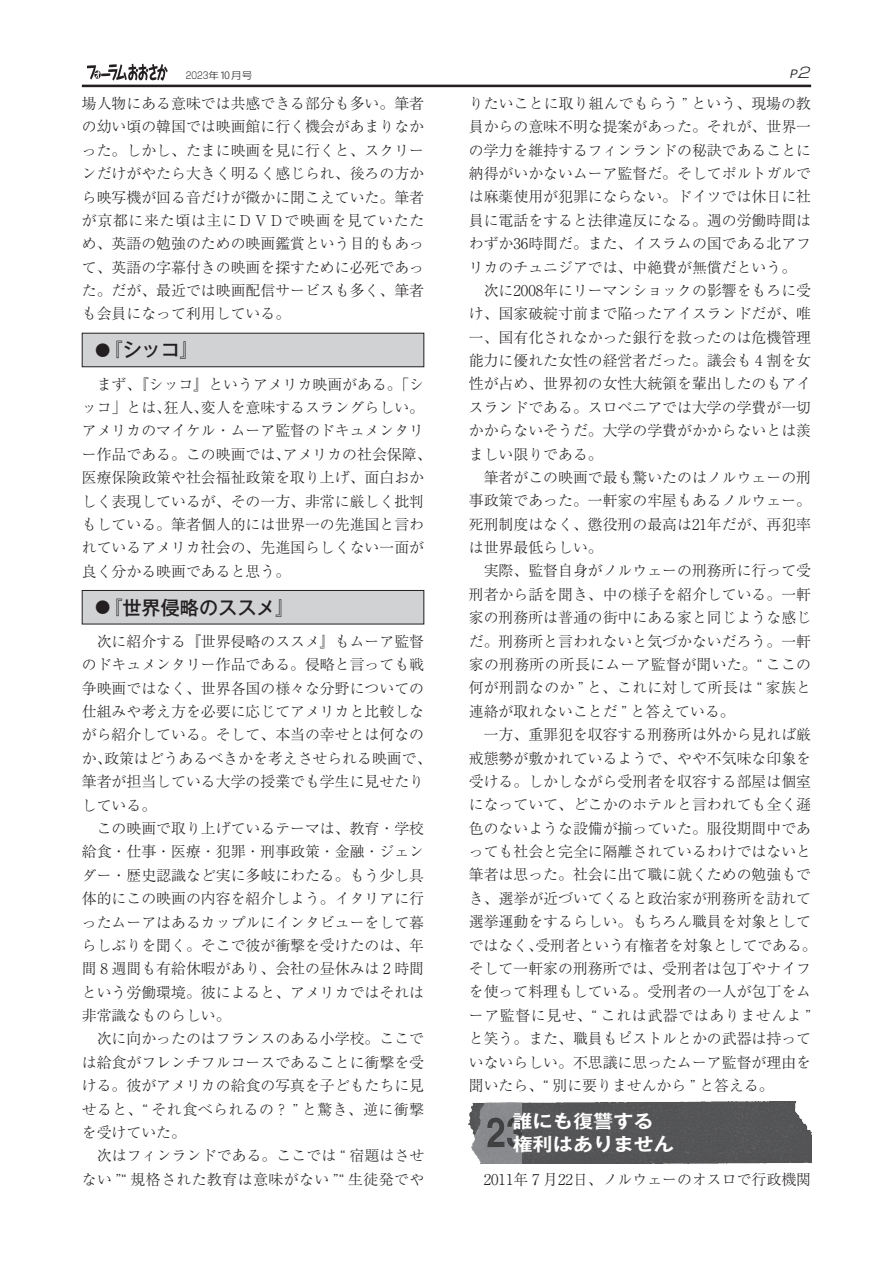
<style>
.page{position:relative;width:893px;height:1263px;background:#fff}
.page>*{position:absolute;margin:0;border:0;box-sizing:border-box;transform-origin:0 0}
.t1{font:500 19.2px "Gothic MB101 Pro";color:#231f20}
.t2{font:700 18.15px/22.4px "Gothic MB101 Pro De";color:#fff;scale:1.11 1}
.t3{font:300 14.85px/23.4px "Ryumin Pr 6 N";color:#231f20}
.t4{font:italic 11.55px "ITC Avant Garde Std";color:#231f20;scale:1.11 1}
.t5{font:300 9.6px "UD Shin Go Pro";letter-spacing:.045em;color:#231f20;scale:1.11 1}
.s1{font-family:"Shin Go Pro"}
.s2{font-family:"Shin Go Pro";font-weight:300;font-size:14.4px}
.s3{font-size:15.3px}
</style>
<div class="page">
<div style="left:82px;top:333px;width:342px;height:34px;background:#d1d2d4"></div>
<div style="left:82px;top:333px;width:342px;height:34px;border:1px solid #231f20"></div>
<div style="left:82px;top:590px;width:342px;height:34px;background:#d1d2d4"></div>
<div style="left:82px;top:590px;width:342px;height:34px;border:1px solid #231f20"></div>
<div style="left:469px;top:1101px;width:342px;height:62px;background:#545557"></div>
<img style="left:472px;top:1102px;width:50px;height:61px">
<hr style="left:82px;top:85px;width:729px;height:2px;background:#231f20">
<svg style="left:87px;top:64px;width:81px;height:17px"></svg>
<p class="t5" style="left:186px;top:68px;width:62px"><span class="s1">2023</span>年10月号</p>
<p class="t4" style="left:789px;top:66px;width:23px">P.<span class="s2">2</span></p>
<p class="t3" style="left:82px;top:91px;width:344px;text-align:justify">場人物にある意味では共感できる部分も多い。筆者の幼い頃の韓国では映画館に行く機会があまりなかった。しかし、たまに映画を見に行くと、スクリーンだけがやたら大きく明るく感じられ、後ろの方から映写機が回る音だけが微かに聞こえていた。筆者が京都に来た頃は主にＤＶＤで映画を見ていたため、英語の勉強のための映画鑑賞という目的もあって、英語の字幕付きの映画を探すために必死であった。だが、最近では映画配信サービスも多く、筆者も会員になって利用している。</p>
<p class="t1" style="left:95px;top:334px;width:105px"><span class="s3">●</span>『シッコ』</p>
<p class="t3" style="left:82px;top:371px;width:351px">　まず、『シッコ』というアメリカ映画がある。「シッコ」とは、狂人、変人を意味するスラングらしい。アメリカのマイケル・ムーア監督のドキュメンタリー作品である。この映画では、アメリカの社会保障、医療保険政策や社会福祉政策を取り上げ、面白おかしく表現しているが、その一方、非常に厳しく批判もしている。筆者個人的には世界一の先進国と言われているアメリカ社会の、先進国らしくない一面が良く分かる映画であると思う。</p>
<p class="t1" style="left:95px;top:591px;width:201px"><span class="s3">●</span>『世界侵略のススメ』</p>
<p class="t3" style="left:82px;top:629px;width:351px">　次に紹介する『世界侵略のススメ』もムーア監督のドキュメンタリー作品である。侵略と言っても戦争映画ではなく、世界各国の様々な分野についての仕組みや考え方を必要に応じてアメリカと比較しながら紹介している。そして、本当の幸せとは何なのか、政策はどうあるべきかを考えさせられる映画で、筆者が担当している大学の授業でも学生に見せたりしている。<br>　この映画で取り上げているテーマは、教育・学校給食・仕事・医療・犯罪・刑事政策・金融・ジェンダー・歴史認識など実に多岐にわたる。もう少し具体的にこの映画の内容を紹介しよう。イタリアに行ったムーアはあるカップルにインタビューをして暮らしぶりを聞く。そこで彼が衝撃を受けたのは、年間８週間も有給休暇があり、会社の昼休みは２時間という労働環境。彼によると、アメリカではそれは非常識なものらしい。<br>　次に向かったのはフランスのある小学校。ここでは給食がフレンチフルコースであることに衝撃を受ける。彼がアメリカの給食の写真を子どもたちに見せると、“ それ食べられるの？ ” と驚き、逆に衝撃を受けていた。<br>　次はフィンランドである。ここでは “ 宿題はさせない ”“ 規格された教育は意味がない ”“ 生徒発でや</p>
<p class="t3" style="left:469px;top:91px;width:349px">りたいことに取り組んでもらう ” という、現場の教員からの意味不明な提案があった。それが、世界一の学力を維持するフィンランドの秘訣であることに納得がいかないムーア監督だ。そしてポルトガルでは麻薬使用が犯罪にならない。ドイツでは休日に社員に電話をすると法律違反になる。週の労働時間はわずか３６時間だ。また、イスラムの国である北アフリカのチュニジアでは、中絶費が無償だという。<br>　次に２００８年にリーマンショックの影響をもろに受け、国家破綻寸前まで陥ったアイスランドだが、唯一、国有化されなかった銀行を救ったのは危機管理能力に優れた女性の経営者だった。議会も４割を女性が占め、世界初の女性大統領を輩出したのもアイスランドである。スロベニアでは大学の学費が一切かからないそうだ。大学の学費がかからないとは羨ましい限りである。<br>　筆者がこの映画で最も驚いたのはノルウェーの刑事政策であった。一軒家の牢屋もあるノルウェー。死刑制度はなく、懲役刑の最高は２１年だが、再犯率は世界最低らしい。<br>　実際、監督自身がノルウェーの刑務所に行って受刑者から話を聞き、中の様子を紹介している。一軒家の刑務所は普通の街中にある家と同じような感じだ。刑務所と言われないと気づかないだろう。一軒家の刑務所の所長にムーア監督が聞いた。“ ここの何が刑罰なのか ” と、これに対して所長は “ 家族と連絡が取れないことだ ” と答えている。<br>　一方、重罪犯を収容する刑務所は外から見れば厳戒態勢が敷かれているようで、やや不気味な印象を受ける。しかしながら受刑者を収容する部屋は個室になっていて、どこかのホテルと言われても全く遜色のないような設備が揃っていた。服役期間中であっても社会と完全に隔離されているわけではないと筆者は思った。社会に出て職に就くための勉強もでき、選挙が近づいてくると政治家が刑務所を訪れて選挙運動をするらしい。もちろん職員を対象としてではなく、受刑者という有権者を対象としてである。そして一軒家の刑務所では、受刑者は包丁やナイフを使って料理もしている。受刑者の一人が包丁をムーア監督に見せ、“ これは武器ではありませんよ ”と笑う。また、職員もピストルとかの武器は持っていないらしい。不思議に思ったムーア監督が理由を聞いたら、“ 別に要りませんから ” と答える。</p>
<p class="t2" style="left:512px;top:1108px;width:147px">誰にも復讐する権利はありません</p>
<p class="t3" style="left:484px;top:1167px;width:329px">２０１１年７月２２日、ノルウェーのオスロで行政機関</p>
</div>
